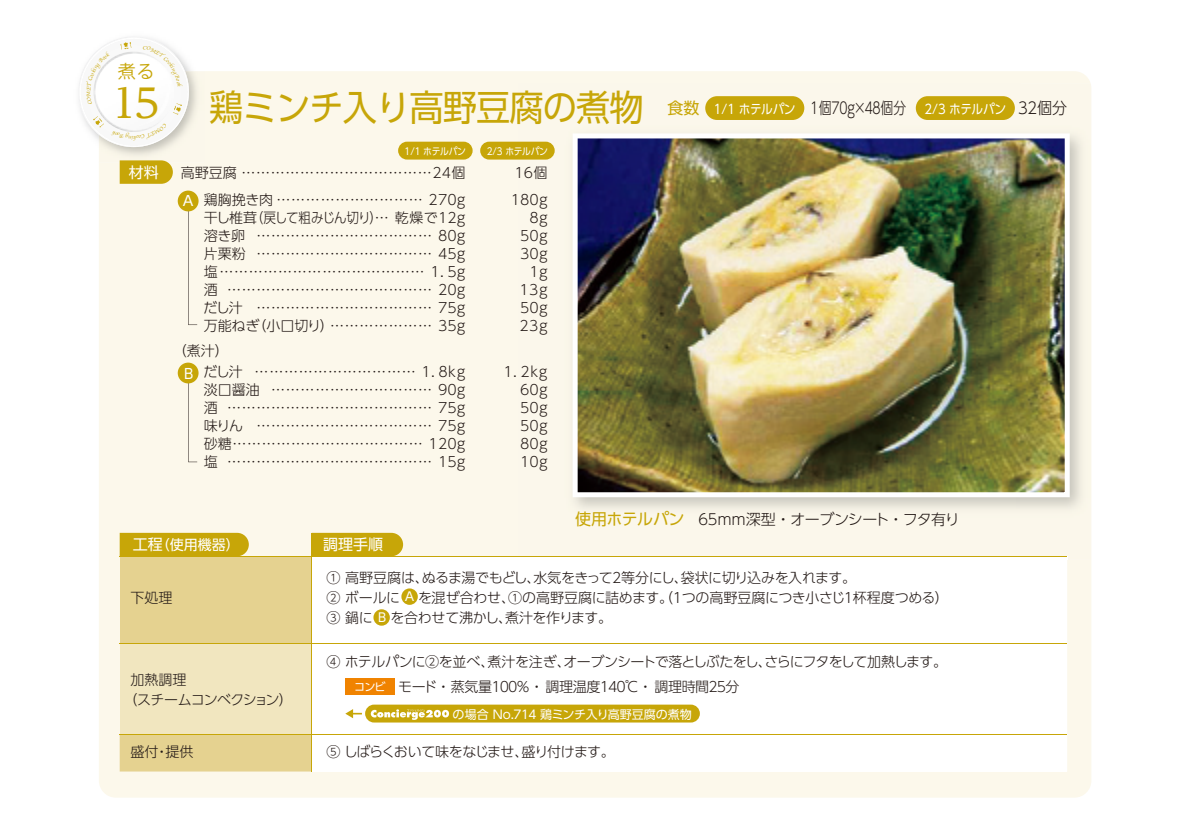
<style>
.page{position:relative;width:1191px;height:840px;background:#fff}
.page>*{position:absolute;margin:0;border:0;box-sizing:border-box;transform-origin:0 0}
.t1{font:500 40px "UD Reimin Pro";color:#c7a608}
.t2{font:36px "UD Shin Go Pro";letter-spacing:-.025em;color:#c7a608;scale:.95 1}
.t3{font:18px "Koz Go Pro";color:#c7a608}
.t4{font:300 16px "UD Shin Go Pro";letter-spacing:-.285em;color:#231916;scale:.8 1}
.t5{font:300 16px "UD Shin Go Pro";letter-spacing:-.19em;color:#231916;scale:.94 1}
.t6{font:16px "UD Shin Go Pro";color:#c7a608}
.t7{font:300 15px "UD Shin Go Pro";letter-spacing:-.045em;color:#231916}
.t8{font:15px "UD Shin Go Pro";color:#fff}
.t9{font:300 14px/18px "UD Shin Go Pro";letter-spacing:-.05em;color:#231916}
.t10{font:300 14px/18px "UD Shin Go Pro";letter-spacing:-.03em;color:#231916}
.t11{font:300 14px/18px "UD Shin Go Pro";letter-spacing:-.33em;color:#231916;text-align:right}
.t12{font:300 14px/18px "UD Shin Go Pro";letter-spacing:-.335em;color:#231916;text-align:right}
.t13{font:300 14px "UD Shin Go Pro";letter-spacing:-.195em;color:#231916}
.t14{font:300 14px/18px "UD Shin Go Pro";letter-spacing:-.09em;color:#231916}
.t15{font:14px "UD Shin Go Pro";color:#fff}
.t16{font:13px "UD Shin Go Pro";letter-spacing:-.03em;color:#fff;scale:.9 1}
.t17{font:12.2px "UD Shin Go Pro";color:#fff}
.t18{font:12px "UD Shin Go Pro";color:#fff}
.t19{font:9.8px "UD Shin Go Pro";letter-spacing:-.035em;color:#fff;scale:.9 1}
.s1{font-weight:400;font-size:16px;color:#c7a608}
.s2{font-size:15px}
.s3{font-weight:400;font-size:11px;color:#fff}
</style>
<div class="page">
<div style="left:99px;top:71px;width:992px;height:726px;background:#fcf8eb"></div>
<div style="left:312px;top:556px;width:755px;height:215px;background:#fff"></div>
<img style="left:111px;top:37px;width:80px;height:34px">
<img style="left:99px;top:71px;width:105px;height:91px">
<img style="left:1020px;top:83px;width:71px;height:476px">
<img style="left:518px;top:83px;width:502px;height:472px">
<img style="left:518px;top:556px;width:549px;height:3px">
<img style="left:572px;top:133px;width:497px;height:364px">
<svg style="left:312px;top:532px;width:91px;height:23px"></svg>
<div style="left:120px;top:532px;width:129px;height:23px;background:#c7a608"></div>
<div style="left:120px;top:733px;width:192px;height:38px;background:#e5d290"></div>
<div style="left:120px;top:556px;width:192px;height:87px;background:#e5d290"></div>
<div style="left:120px;top:643px;width:192px;height:90px;background:#f1e6bf"></div>
<div style="left:480px;top:142px;width:74px;height:17px;background:#c7a608;border-radius:9px"></div>
<div style="left:398px;top:142px;width:74px;height:17px;background:#c7a608;border-radius:9px"></div>
<div style="left:915px;top:96px;width:99px;height:24px;background:#c7a608;border-radius:12px"></div>
<div style="left:705px;top:96px;width:99px;height:24px;background:#c7a608;border-radius:12px"></div>
<hr style="left:119px;top:642px;width:948px;height:1px;background:#c7a608">
<hr style="left:119px;top:555px;width:948px;height:1px;background:#c7a608">
<hr style="left:119px;top:733px;width:948px;height:1px;background:#c7a608">
<hr style="left:311px;top:532px;width:1px;height:239px;background:#c7a608">
<svg style="left:120px;top:160px;width:53px;height:24px"></svg>
<div style="left:365px;top:704px;width:335px;height:18px;background:#c7a608;border-radius:9px"></div>
<svg style="left:371px;top:709px;width:78px;height:10px"></svg>
<svg style="left:345px;top:709px;width:17px;height:8px"></svg>
<div style="left:345px;top:678px;width:50px;height:16px;background:#f08300"></div>
<svg style="left:188px;top:208px;width:9px;height:117px"></svg>
<div style="left:178px;top:190px;width:20px;height:21px;background:#c7a608;border-radius:50%"></div>
<svg style="left:188px;top:379px;width:9px;height:83px"></svg>
<div style="left:178px;top:362px;width:20px;height:21px;background:#c7a608;border-radius:50%"></div>
<div style="left:401px;top:588px;width:17px;height:16px;background:#c7a608;border-radius:50%"></div>
<div style="left:373px;top:609px;width:17px;height:16px;background:#c7a608;border-radius:50%"></div>
<svg style="left:79px;top:42px;width:103px;height:105px"></svg>
<p class="t3" style="left:118px;top:59px;width:38px">煮る</p>
<h1 class="t1" style="left:112px;top:70px;width:49px">15</h1>
<p class="t8" style="left:129px;top:160px;width:31px">材料</p>
<h2 class="t2" style="left:209px;top:79px;width:459px">鶏ミンチ入り高野豆腐の煮物</h2>
<p class="t6" style="left:667px;top:95px;width:33px">食数</p>
<p class="t4" style="left:810px;top:95px;width:121px">1 個７０ｇ×４８個分</p>
<p class="t5" style="left:1015px;top:95px;width:56px">３２個分</p>
<p class="t16" style="left:714px;top:98px;width:92px">1/1 ホテルパン</p>
<p class="t16" style="left:924px;top:98px;width:92px">2/3 ホテルパン</p>
<p class="t19" style="left:404px;top:143px;width:70px">1/1 ホテルパン</p>
<p class="t19" style="left:487px;top:143px;width:70px">2/3 ホテルパン</p>
<p class="t9" style="left:181px;top:163px;width:286px">高野豆腐 …………………………………２４個</p>
<p class="t9" style="left:512px;top:163px;width:37px">１６個</p>
<p class="t10" style="left:204px;top:190px;width:266px">鶏胸挽き肉 ………………………… ２７０ｇ干し椎茸（戻して粗みじん切り）<br>溶き卵<br>片栗粉塩…………………………………… １．５ｇ酒<br>だし汁<br>万能ねぎ（小口切り）</p>
<p class="t11" style="left:508px;top:190px;width:43px">１８０ｇ<br>８ｇ<br>５０ｇ<br>３０ｇ<br>１ｇ<br>１3ｇ<br>５０ｇ<br>２3ｇ</p>
<p class="t15" style="left:181px;top:189px;width:15px">Ａ</p>
<p class="t9" style="left:256px;top:208px;width:213px;text-align:justify;text-indent:118px">… 乾燥で１２ｇ……………………………… ８０ｇ……………………………… ４５ｇ</p>
<p class="t12" style="left:227px;top:280px;width:243px">…………………………………… ２０ｇ……………………………… ７５ｇ………………… ３５ｇ</p>
<p class="t14" style="left:204px;top:362px;width:266px">だし汁<br>淡口醤油<br>酒<br>味りん<br>砂糖………………………………… １２０ｇ塩</p>
<p class="t11" style="left:518px;top:362px;width:34px;text-align:left;text-indent:-17px">１．２kg<br>６０ｇ<br>５０ｇ<br>５０ｇ<br>８０ｇ<br>１０ｇ</p>
<p class="t9" style="left:173px;top:340px;width:57px">（煮汁）</p>
<p class="t15" style="left:184px;top:362px;width:11px">B</p>
<p class="t11" style="left:227px;top:362px;width:243px">…………………………… １．８kg …………………………… ９０ｇ…………………………………… ７５ｇ……………………………… ７５ｇ</p>
<p class="t9" style="left:227px;top:452px;width:243px">…………………………………… １５ｇ</p>
<p class="t7" style="left:575px;top:506px;width:386px"><span class="s1">使用ホテルパン</span> ６５ｍｍ深型・オーブンシート・フタ有り</p>
<p class="t15" style="left:133px;top:533px;width:108px"><span class="s2">工程</span>（使用機器）</p>
<p class="t8" style="left:323px;top:532px;width:61px">調理手順</p>
<p class="t9" style="left:130px;top:588px;width:43px">下処理</p>
<p class="t10" style="left:327px;top:567px;width:623px;line-height:20px">① 高野豆腐は、ぬるま湯でもどし、水気をきって２等分にし、袋状に切り込みを入れます。<br>② ボールに 　を混ぜ合わせ、①の高野豆腐に詰めます。（１つの高野豆腐につき小さじ１杯程度つめる）<br>③ 鍋に 　を合わせて沸かし、</p>
<p class="t17" style="left:403px;top:586px;width:14px">Ａ</p>
<p class="t17" style="left:378px;top:607px;width:10px">B</p>
<p class="t9" style="left:505px;top:608px;width:109px">煮汁を作ります。</p>
<p class="t9" style="left:123px;top:669px;width:171px;line-height:20px;text-indent:7px">加熱調理<br>（スチームコンベクション）</p>
<p class="t9" style="left:327px;top:651px;width:622px">④ ホテルパンに②を並べ、煮汁を注ぎ、オーブンシートで落としぶたをし、さらにフタをして加熱します。</p>
<p class="t18" style="left:452px;top:704px;width:241px">の場合 No.７１４ 鶏ミンチ入り高野豆腐の煮物</p>
<p class="t13" style="left:354px;top:674px;width:387px"><span class="s3">コンビ</span> モード ・ 蒸気量１００％ ・ 調理温度１４０℃ ・ 調理時間２５分</p>
<p class="t9" style="left:130px;top:741px;width:64px">盛付・提供</p>
<p class="t9" style="left:327px;top:741px;width:290px">⑤ しばらくおいて味をなじませ、盛り付けます。</p>
</div>
